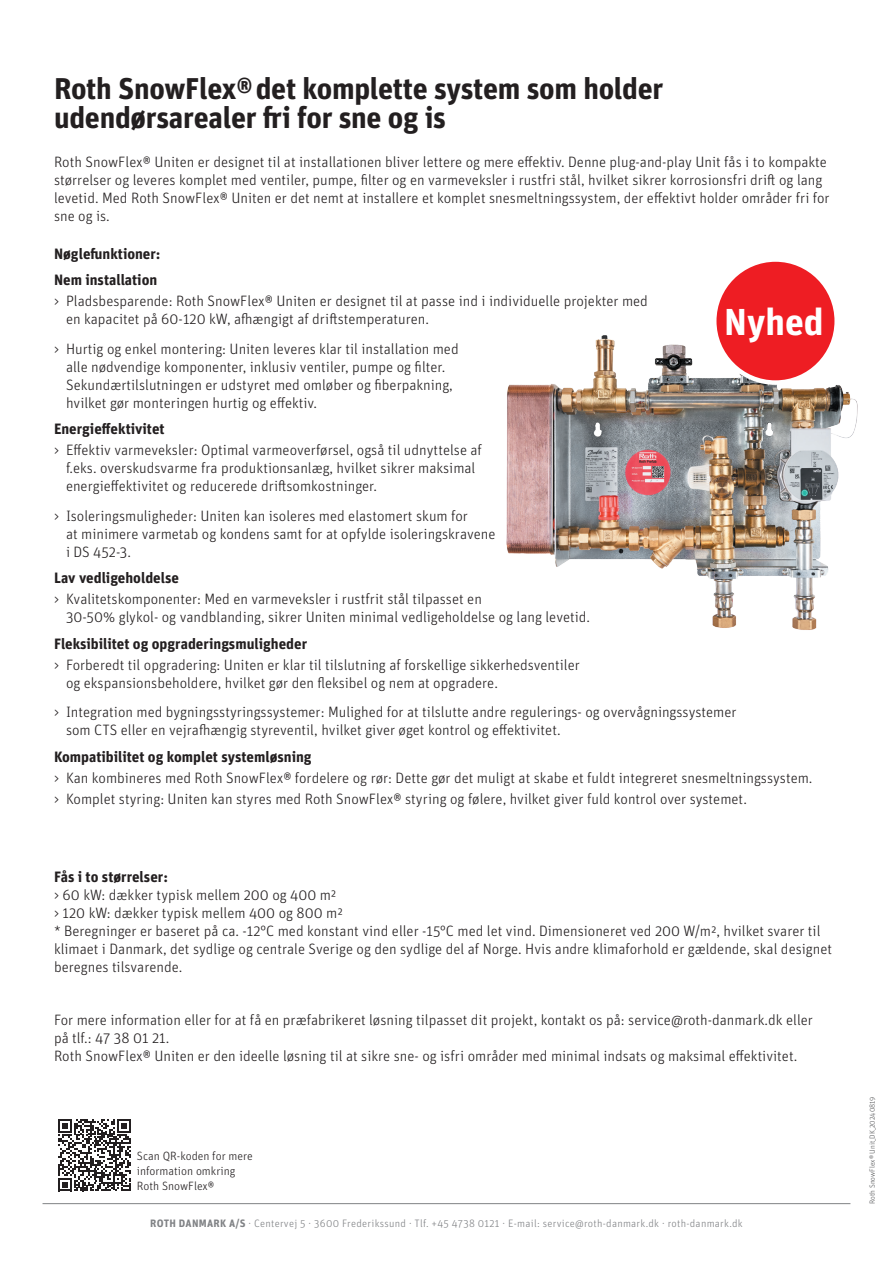
<style>
.page{position:relative;width:893px;height:1263px;background:#fff}
.page>*{position:absolute;margin:0;border:0;box-sizing:border-box;transform-origin:0 0}
.t1{font:700 37.5px "Unit OT";color:#fff}
.t2{font:700 30px/28.5px "Unit OT";letter-spacing:-.01em;color:#231f20}
.brødtekst{font:300 15px/18px "Unit OT";color:#231f20}
.brødtekst-2{font:700 15px "Unit OT";color:#231f20}
.t3{font:300 12px/15px "Unit OT";color:#231f20}
.t4{font:300 10.8px "Unit OT";letter-spacing:.025em;color:#808285}
.t5{font:300 7.5px "Unit OT";color:#57585a}
.s1{font-weight:700}
</style>
<div class="page">
<svg style="left:58px;top:1119px;width:73px;height:72px"></svg>
<hr style="left:43px;top:1203px;width:807px;height:1px;background:#808285">
<img style="left:506px;top:335px;width:352px;height:295px">
<div style="left:714px;top:259px;width:123px;height:124px;background:#ee1d23;border-radius:50%"></div>
<div style="left:712px;top:257px;width:127px;height:128px;border:4px solid #fff;border-radius:50%"></div>
<p class="t2" style="left:54px;top:74px;width:611px">Roth SnowFlex®det komplette system som holder udendørsarealer fri for sne og is</p>
<p class="brødtekst" style="left:54px;top:153px;width:777px">Roth SnowFlex® Uniten er designet til at installationen bliver lettere og mere effektiv. Denne plug-and-play Unit fås i to kompakte størrelser og leveres komplet med ventiler, pumpe, filter og en varmeveksler i rustfri stål, hvilket sikrer korrosionsfri drift og lang levetid. Med Roth SnowFlex® Uniten er det nemt at installere et komplet snesmeltningssystem, der effektivt holder områder fri for sne og is.</p>
<p class="brødtekst-2" style="left:54px;top:244px;width:108px">Nøglefunktioner:</p>
<p class="brødtekst" style="left:54px;top:270px;width:595px;line-height:21px"><span class="s1">Nem installation<br></span>&gt; Pladsbesparende: Roth SnowFlex® Uniten er designet til at passe ind i individuelle projekter med</p>
<p class="brødtekst" style="left:66px;top:310px;width:365px">en kapacitet på 60-120 kW, afhængigt af driftstemperaturen.</p>
<p class="brødtekst" style="left:66px;top:340px;width:394px;text-indent:-12px">&gt; Hurtig og enkel montering: Uniten leveres klar til installation med alle nødvendige komponenter, inklusiv ventiler, pumpe og filter.<br>Sekundærtilslutningen er udstyret med omløber og fiberpakning, hvilket gør monteringen hurtig og effektiv.</p>
<p class="brødtekst" style="left:54px;top:419px;width:429px;line-height:21px"><span class="s1">Energieffektivitet<br></span>&gt; Effektiv varmeveksler: Optimal varmeoverførsel, også til udnyttelse af</p>
<p class="brødtekst" style="left:66px;top:459px;width:411px">f.eks. overskudsvarme fra produktionsanlæg, hvilket sikrer maksimal energieffektivitet og reducerede driftsomkostninger.</p>
<p class="brødtekst" style="left:66px;top:507px;width:431px;text-indent:-12px">&gt; Isoleringsmuligheder: Uniten kan isoleres med elastomert skum for<br>at minimere varmetab og kondens samt for at opfylde isoleringskravene i DS 452-3.</p>
<p class="brødtekst" style="left:54px;top:568px;width:429px;line-height:21px"><span class="s1">Lav vedligeholdelse<br></span>&gt; Kvalitetskomponenter: Med en varmeveksler i rustfrit stål tilpasset en</p>
<p class="brødtekst" style="left:66px;top:608px;width:526px">30-50% glykol- og vandblanding, sikrer Uniten minimal vedligeholdelse og lang levetid.</p>
<p class="brødtekst" style="left:54px;top:633px;width:527px;line-height:21px"><span class="s1">Fleksibilitet og opgraderingsmuligheder<br></span>&gt; Forberedt til opgradering: Uniten er klar til tilslutning af forskellige sikkerhedsventiler</p>
<p class="brødtekst" style="left:66px;top:674px;width:433px">og ekspansionsbeholdere, hvilket gør den fleksibel og nem at opgradere.</p>
<p class="brødtekst" style="left:66px;top:703px;width:672px;text-indent:-12px">&gt; Integration med bygningsstyringssystemer: Mulighed for at tilslutte andre regulerings- og overvågningssystemer som CTS eller en vejrafhængig styreventil, hvilket giver øget kontrol og effektivitet.</p>
<p class="brødtekst" style="left:54px;top:746px;width:760px;line-height:21px"><span class="s1">Kompatibilitet og komplet systemløsning<br></span>&gt; Kan kombineres med Roth SnowFlex® fordelere og rør: Dette gør det muligt at skabe et fuldt integreret snesmeltningssystem. &gt; Komplet styring: Uniten kan styres med Roth SnowFlex® styring og følere, hvilket giver fuld kontrol over systemet.</p>
<p class="t1" style="left:724px;top:297px;width:101px">Nyhed</p>
<p class="brødtekst" style="left:54px;top:867px;width:780px"><span class="s1">Fås i to størrelser:<br></span>&gt; 60 kW: dækker typisk mellem 200 og 400 m²<br>&gt; 120 kW: dækker typisk mellem 400 og 800 m²<br>* Beregninger er baseret på ca. -12°C med konstant vind eller -15°C med let vind. Dimensioneret ved 200 W/m², hvilket svarer til klimaet i Danmark, det sydlige og centrale Sverige og den sydlige del af Norge. Hvis andre klimaforhold er gældende, skal designet beregnes tilsvarende.</p>
<p class="brødtekst" style="left:54px;top:1010px;width:760px">For mere information eller for at få en præfabrikeret løsning tilpasset dit projekt, kontakt os på: service@roth-danmark.dk eller på tlf.: 47 38 01 21.<br>Roth SnowFlex® Uniten er den ideelle løsning til at sikre sne- og isfri områder med minimal indsats og maksimal effektivitet.</p>
<p class="t3" style="left:137px;top:1149px;width:117px">Scan QR-koden for mere information omkring<br>Roth SnowFlex®</p>
<p class="t4" style="left:150px;top:1217px;width:594px"><span class="s1">ROTH DANMARK A/S</span> · Centervej 5 · 3600 Frederikssund · Tlf. +45 4738 0121 · E-mail: service@roth-danmark.dk · roth-danmark.dk</p>
<p class="t5" style="left:868px;top:1204px;width:109px;rotate:-90deg">Roth SnowFlex® Unit_DK_20240819</p>
</div>
